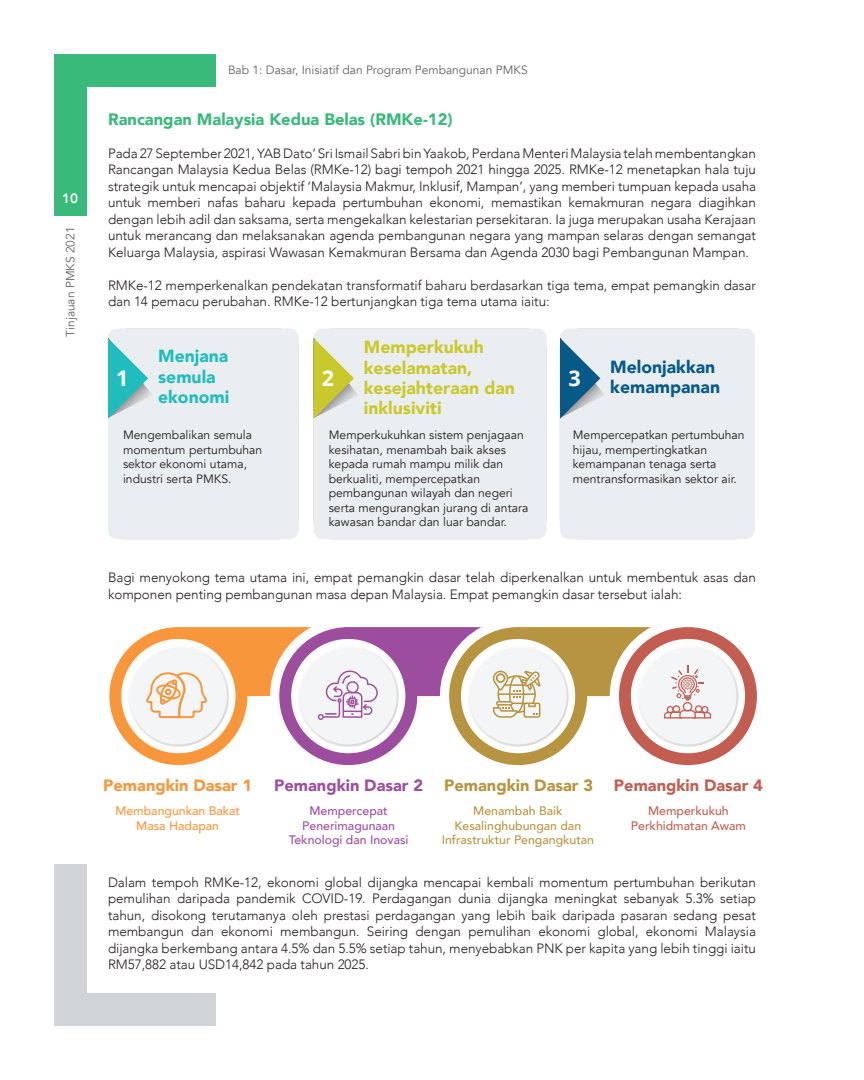
<style>
.page{position:relative;width:864px;height:1080px;background:#fff}
.page>*{position:absolute;margin:0;border:0;box-sizing:border-box;transform-origin:0 0}
.t1{font:700 21.6px "Open Sans";color:#fff}
.t2{font:900 17.55px/20.2px "Avenir";color:#c9c92d}
.t3{font:900 17.55px/20.2px "Avenir";color:#075a88}
.t4{font:900 17.55px/20.2px "Avenir";color:#21bdbd}
.t5{font:900 16.5px "Avenir";color:#39b97a}
.t6{font:900 16.35px "Avenir";color:#f7963b}
.t7{font:900 16.35px "Avenir";color:#9d4d9d}
.t8{font:900 16.35px "Avenir";color:#b69440}
.t9{font:900 16.35px "Avenir";color:#c15d51}
.t10{font:300 13.5px/16.5px "Avenir";letter-spacing:-.005em;color:#231f20;text-align:justify}
.t11{font:800 13.5px "Avenir";color:#fff}
.t12{font:500 12.3px/14.7px "Avenir";color:#b69440;text-align:center}
.t13{font:500 12.3px/14.7px "Avenir";color:#9d4d9d;text-align:center}
.t14{font:500 12.3px/14.7px "Avenir";color:#f7963b;text-align:center}
.t15{font:500 12.3px/14.7px "Avenir";color:#c15d51;text-align:center}
.t16{font:12.15px/14.5px "Avenir";color:#231f20}
.t17{font:12px "Avenir";color:#636366}
</style>
<div class="page">
<div style="left:54px;top:993px;width:162px;height:33px;background:#d1d5da"></div>
<div style="left:54px;top:864px;width:33px;height:162px;background:#d1d5da"></div>
<div style="left:54px;top:54px;width:162px;height:33px;background:#39b97a"></div>
<div style="left:54px;top:54px;width:33px;height:162px;background:#39b97a"></div>
<div style="left:108px;top:329px;width:191px;height:210px;background:#ebeef0;border-radius:10px"></div>
<svg style="left:108px;top:338px;width:44px;height:81px"></svg>
<div style="left:313px;top:329px;width:234px;height:210px;background:#ebeef0;border-radius:10px"></div>
<svg style="left:314px;top:338px;width:43px;height:80px"></svg>
<div style="left:560px;top:329px;width:195px;height:210px;background:#ebeef0;border-radius:10px"></div>
<svg style="left:560px;top:338px;width:44px;height:81px"></svg>
<svg style="left:109px;top:627px;width:648px;height:138px"></svg>
<p class="t11" style="left:62px;top:187px;width:17px">10</p>
<p class="t17" style="left:63px;top:337px;width:112px;rotate:-90deg">Tinjauan PMKS 2021</p>
<p class="t17" style="left:228px;top:62px;width:301px">Bab 1: Dasar, Inisiatif dan Program Pembangunan PMKS</p>
<p class="t5" style="left:108px;top:105px;width:346px">Rancangan Malaysia Kedua Belas (RMKe-12)</p>
<p class="t10" style="left:108px;top:145px;width:650px">Pada 27 September 2021, YAB Dato’ Sri Ismail Sabri bin Yaakob, Perdana Menteri Malaysia telah membentangkan Rancangan Malaysia Kedua Belas (RMKe-12) bagi tempoh 2021 hingga 2025. RMKe-12 menetapkan hala tuju strategik untuk mencapai objektif ‘Malaysia Makmur, Inklusif, Mampan’, yang memberi tumpuan kepada usaha untuk memberi nafas baharu kepada pertumbuhan ekonomi, memastikan kemakmuran negara diagihkan dengan lebih adil dan saksama, serta mengekalkan kelestarian persekitaran. Ia juga merupakan usaha Kerajaan untuk merancang dan melaksanakan agenda pembangunan negara yang mampan selaras dengan semangat Keluarga Malaysia, aspirasi Wawasan Kemakmuran Bersama dan Agenda 2030 bagi Pembangunan Mampan.</p>
<p class="t10" style="left:108px;top:277px;width:650px">RMKe-12 memperkenalkan pendekatan transformatif baharu berdasarkan tiga tema, empat pemangkin dasar dan 14 pemacu perubahan. RMKe-12 bertunjangkan tiga tema utama iaitu:</p>
<p class="t1" style="left:116px;top:363px;width:14px">1</p>
<p class="t4" style="left:158px;top:346px;width:73px">Menjana semula ekonomi</p>
<p class="t16" style="left:123px;top:428px;width:141px">Mengembalikan semula momentum pertumbuhan sektor ekonomi utama, industri serta PMKS.</p>
<p class="t1" style="left:322px;top:363px;width:14px">2</p>
<p class="t2" style="left:364px;top:337px;width:153px">Memperkukuh keselamatan, kesejahteraan dan inklusiviti</p>
<p class="t16" style="left:329px;top:428px;width:201px">Memperkukuhkan sistem penjagaan kesihatan, menambah baik akses kepada rumah mampu milik dan berkualiti, mempercepatkan pembangunan wilayah dan negeri serta mengurangkan jurang di antara kawasan bandar dan luar bandar.</p>
<p class="t1" style="left:568px;top:363px;width:14px">3</p>
<p class="t3" style="left:610px;top:356px;width:111px">Melonjakkan kemampanan</p>
<p class="t16" style="left:573px;top:428px;width:173px">Mempercepatkan pertumbuhan hijau, mempertingkatkan kemampanan tenaga serta mentransformasikan sektor air.</p>
<p class="t10" style="left:108px;top:569px;width:649px">Bagi menyokong tema utama ini, empat pemangkin dasar telah diperkenalkan untuk membentuk asas dan komponen penting pembangunan masa depan Malaysia. Empat pemangkin dasar tersebut ialah:</p>
<p class="t6" style="left:103px;top:771px;width:150px">Pemangkin Dasar 1</p>
<p class="t14" style="left:115px;top:803px;width:126px">Membangunkan Bakat<br>Masa Hadapan</p>
<p class="t7" style="left:274px;top:771px;width:150px">Pemangkin Dasar 2</p>
<p class="t13" style="left:289px;top:803px;width:121px">Mempercepat<br>Penerimagunaan<br>Teknologi dan Inovasi</p>
<p class="t8" style="left:444px;top:771px;width:150px">Pemangkin Dasar 3</p>
<p class="t12" style="left:442px;top:803px;width:154px">Menambah Baik<br>Kesalinghubungan dan<br>Infrastruktur Pengangkutan</p>
<p class="t9" style="left:614px;top:771px;width:150px">Pemangkin Dasar 4</p>
<p class="t15" style="left:631px;top:803px;width:116px">Memperkukuh<br>Perkhidmatan Awam</p>
<p class="t10" style="left:108px;top:874px;width:650px">Dalam tempoh RMKe-12, ekonomi global dijangka mencapai kembali momentum pertumbuhan berikutan pemulihan daripada pandemik COVID-19. Perdagangan dunia dijangka meningkat sebanyak 5.3% setiap tahun, disokong terutamanya oleh prestasi perdagangan yang lebih baik daripada pasaran sedang pesat membangun dan ekonomi membangun. Seiring dengan pemulihan ekonomi global, ekonomi Malaysia dijangka berkembang antara 4.5% dan 5.5% setiap tahun, menyebabkan PNK per kapita yang lebih tinggi iaitu RM57,882 atau USD14,842 pada tahun 2025.</p>
</div>
